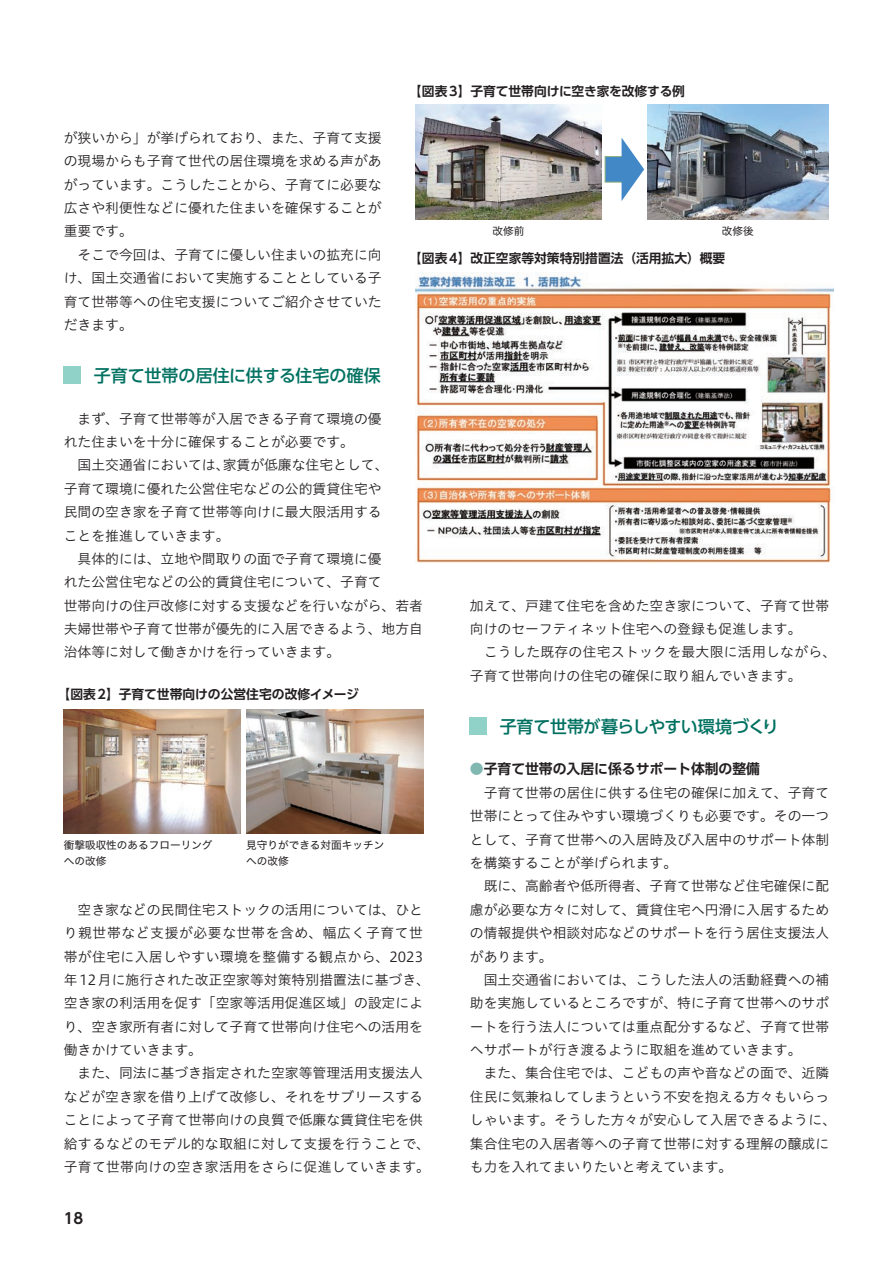
<style>
.page{position:relative;width:893px;height:1263px;background:#fff}
.page>*{position:absolute;margin:0;border:0;box-sizing:border-box;transform-origin:0 0}
.t1{font:500 16.95px "UD Shin Go Pr 6 N";letter-spacing:-.01em;color:#007161}
.t2{font:700 14.85px "UD Shin Go Pr 6 N De";color:#231f20}
.t3{font:13.8px/23.4px "Hiragino UD Sans Std N W3";color:#231f20}
.t4{font:700 13.8px "UD Shin Go Pr 6 N De";color:#231f20}
.t5{font:700 12.75px "UD Shin Go Pr 6 N De";color:#231f20}
.t6{font:10.65px/15.9px "Hira Kaku Std N W4";color:#231f20}
.s1{color:#80b7b1}
</style>
<div class="page">
<div style="left:470px;top:717px;width:17px;height:17px;background:#91d2c8"></div>
<div style="left:64px;top:367px;width:17px;height:17px;background:#91d2c8"></div>
<img style="left:246px;top:710px;width:177px;height:124px">
<img style="left:64px;top:710px;width:177px;height:124px">
<img style="left:647px;top:105px;width:181px;height:114px">
<img style="left:416px;top:105px;width:185px;height:114px">
<div style="left:605px;top:156px;width:25px;height:26px;background:#4288c7;border:1px solid #8aae76"></div>
<svg style="left:622px;top:138px;width:22px;height:63px"></svg>
<img style="left:415px;top:273px;width:419px;height:289px">
<p class="t3" style="left:64px;top:125px;width:319px">が狭いから」が挙げられており、また、子育て支援の現場からも子育て世代の居住環境を求める声があがっています。こうしたことから、子育てに必要な広さや利便性などに優れた住まいを確保することが重要です。<br>　そこで今回は、子育てに優しい住まいの拡充に向け、国土交通省において実施することとしている子育て世帯等への住宅支援についてご紹介させていただきます。</p>
<p class="t5" style="left:409px;top:81px;width:277px">【図表3】子育て世帯向けに空き家を改修する例</p>
<p class="t6" style="left:493px;top:223px;width:33px">改修前</p>
<p class="t6" style="left:722px;top:223px;width:33px">改修後</p>
<p class="t5" style="left:409px;top:248px;width:318px">【図表4】改正空家等対策特別措置法（活用拡大）概要</p>
<p class="t1" style="left:94px;top:362px;width:288px">子育て世帯の居住に供する住宅の確保</p>
<p class="t3" style="left:64px;top:406px;width:361px">　まず、子育て世帯等が入居できる子育て環境の優<br>れた住まいを十分に確保することが必要です。<br>　国土交通省においては、家賃が低廉な住宅として、<br>子育て環境に優れた公営住宅などの公的賃貸住宅や<br>民間の空き家を子育て世帯等向けに最大限活用する<br>ことを推進していきます。<br>　具体的には、立地や間取りの面で子育て環境に優<br>れた公営住宅などの公的賃貸住宅について、子育て<br>世帯向けの住戸改修に対する支援などを行いながら、若者夫婦世帯や子育て世帯が優先的に入居できるよう、地方自治体等に対して働きかけを行っていきます。</p>
<p class="t5" style="left:57px;top:684px;width:303px">【図表2】子育て世帯向けの公営住宅の改修イメージ</p>
<p class="t6" style="left:64px;top:837px;width:150px">衝撃吸収性のあるフローリングへの改修</p>
<p class="t6" style="left:246px;top:837px;width:140px">見守りができる対面キッチンへの改修</p>
<p class="t3" style="left:64px;top:897px;width:368px">　空き家などの民間住宅ストックの活用については、ひとり親世帯など支援が必要な世帯を含め、幅広く子育て世帯が住宅に入居しやすい環境を整備する観点から、2023年 12月に施行された改正空家等対策特別措置法に基づき、空き家の利活用を促す「空家等活用促進区域」の設定により、空き家所有者に対して子育て世帯向け住宅への活用を働きかけていきます。<br>　また、同法に基づき指定された空家等管理活用支援法人などが空き家を借り上げて改修し、それをサブリースすることによって子育て世帯向けの良質で低廉な賃貸住宅を供給するなどのモデル的な取組に対して支援を行うことで、子育て世帯向けの空き家活用をさらに促進していきます。</p>
<p class="t2" style="left:64px;top:1206px;width:21px">18</p>
<p class="t3" style="left:470px;top:593px;width:368px">加えて、戸建て住宅を含めた空き家について、子育て世帯向けのセーフティネット住宅への登録も促進します。<br>　こうした既存の住宅ストックを最大限に活用しながら、子育て世帯向けの住宅の確保に取り組んでいきます。</p>
<p class="t1" style="left:500px;top:713px;width:280px">子育て世帯が暮らしやすい環境づくり</p>
<p class="t4" style="left:470px;top:758px;width:292px"><span class="s1">●</span>子育て世帯の入居に係るサポート体制の整備</p>
<p class="t3" style="left:470px;top:780px;width:368px">　子育て世帯の居住に供する住宅の確保に加えて、子育て世帯にとって住みやすい環境づくりも必要です。その一つとして、子育て世帯への入居時及び入居中のサポート体制を構築することが挙げられます。<br>　既に、高齢者や低所得者、子育て世帯など住宅確保に配慮が必要な方々に対して、賃貸住宅へ円滑に入居するための情報提供や相談対応などのサポートを行う居住支援法人があります。<br>　国土交通省においては、こうした法人の活動経費への補助を実施しているところですが、特に子育て世帯へのサポートを行う法人については重点配分するなど、子育て世帯へサポートが行き渡るように取組を進めていきます。<br>　また、集合住宅では、こどもの声や音などの面で、近隣住民に気兼ねしてしまうという不安を抱える方々もいらっしゃいます。そうした方々が安心して入居できるように、集合住宅の入居者等への子育て世帯に対する理解の醸成にも力を入れてまいりたいと考えています。</p>
</div>
